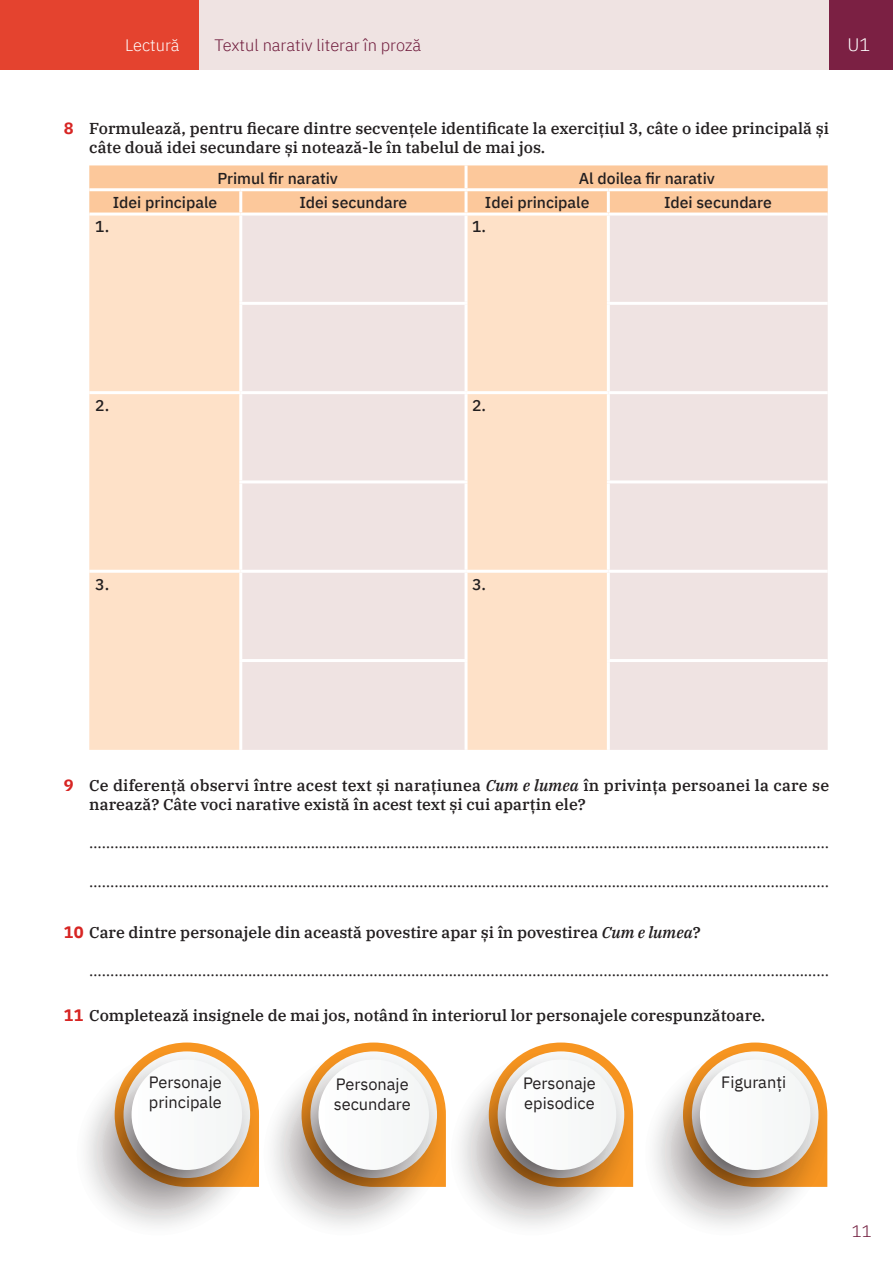
<style>
.page{position:relative;width:893px;height:1263px;background:#fff}
.page>*{position:absolute;margin:0;border:0;box-sizing:border-box;transform-origin:0 0}
.t1{font:300 18px "IBM Plex Sans";color:#fff}
.t2{font:300 16.5px "IBM Plex Sans";color:#6f1a3b}
.t3{font:300 16.5px "IBM Plex Sans";color:#fff}
.t4{font:16.35px/19.6px "IBM Plex Sans";color:#231f20}
.t5{font:500 15.75px/19.2px "IBM Plex Serif";color:#231f20}
.Pentru_început_dungă{font:15.75px "IBM Plex Sans";color:#231f20}
.Cap_tabel{font:500 15.75px "IBM Plex Sans";color:#231f20}
.s1{font-family:"IBM Plex Sans";font-weight:700;font-size:16.5px;color:#d72523}
.s2{font-style:italic}
</style>
<div class="page">
<div style="left:0;top:0;width:893px;height:70px;background:#efe3e2"></div>
<div style="left:829px;top:0;width:64px;height:70px;background:#7b2043"></div>
<div style="left:0;top:0;width:199px;height:70px;background:#e4432f"></div>
<svg style="left:86px;top:1042px;width:548px;height:184px"></svg>
<div style="left:506px;top:1059px;width:110px;height:111px;background:#f9fafa;border-radius:55px"></div>
<svg style="left:654px;top:1042px;width:174px;height:184px"></svg>
<div style="left:700px;top:1059px;width:110px;height:111px;background:#f9fafa;border-radius:55px"></div>
<svg style="left:89px;top:165px;width:739px;height:48px;background:#fcc99d"></svg>
<div style="left:89px;top:216px;width:150px;height:534px;background:#fee1c8"></div>
<svg style="left:242px;top:216px;width:586px;height:534px;background:#f2e2db"></svg>
<hr style="left:465px;top:165px;width:3px;height:23px;background:#fff">
<hr style="left:89px;top:188px;width:152px;height:3px;background:#fff">
<hr style="left:241px;top:188px;width:225px;height:3px;background:#fff">
<hr style="left:239px;top:191px;width:3px;height:22px;background:#fff">
<hr style="left:466px;top:188px;width:142px;height:3px;background:#fff">
<hr style="left:465px;top:191px;width:3px;height:22px;background:#fff">
<hr style="left:608px;top:188px;width:220px;height:3px;background:#fff">
<hr style="left:607px;top:191px;width:3px;height:22px;background:#fff">
<hr style="left:465px;top:216px;width:3px;height:86px;background:#fff">
<hr style="left:607px;top:216px;width:3px;height:86px;background:#fff">
<hr style="left:239px;top:302px;width:229px;height:3px;background:#fff">
<hr style="left:465px;top:305px;width:3px;height:86px;background:#fff">
<hr style="left:607px;top:302px;width:221px;height:3px;background:#fff">
<hr style="left:607px;top:305px;width:3px;height:86px;background:#fff">
<hr style="left:89px;top:391px;width:152px;height:3px;background:#fff">
<hr style="left:241px;top:391px;width:225px;height:3px;background:#fff">
<hr style="left:466px;top:391px;width:142px;height:3px;background:#fff">
<hr style="left:465px;top:394px;width:3px;height:86px;background:#fff">
<hr style="left:608px;top:391px;width:220px;height:3px;background:#fff">
<hr style="left:607px;top:394px;width:3px;height:86px;background:#fff">
<hr style="left:239px;top:480px;width:229px;height:3px;background:#fff">
<hr style="left:465px;top:483px;width:3px;height:87px;background:#fff">
<hr style="left:607px;top:480px;width:221px;height:3px;background:#fff">
<hr style="left:607px;top:483px;width:3px;height:87px;background:#fff">
<hr style="left:89px;top:570px;width:152px;height:3px;background:#fff">
<hr style="left:241px;top:570px;width:225px;height:3px;background:#fff">
<hr style="left:466px;top:570px;width:142px;height:3px;background:#fff">
<hr style="left:465px;top:573px;width:3px;height:86px;background:#fff">
<hr style="left:608px;top:570px;width:220px;height:3px;background:#fff">
<hr style="left:607px;top:573px;width:3px;height:86px;background:#fff">
<hr style="left:239px;top:659px;width:229px;height:3px;background:#fff">
<hr style="left:465px;top:662px;width:3px;height:88px;background:#fff">
<hr style="left:607px;top:659px;width:221px;height:3px;background:#fff">
<hr style="left:607px;top:662px;width:3px;height:88px;background:#fff">
<p class="t3" style="left:125px;top:33px;width:56px">Lectură</p>
<p class="t2" style="left:214px;top:33px;width:208px">Textul narativ literar în proză</p>
<p class="t1" style="left:847px;top:31px;width:24px">U1</p>
<p class="t5" style="left:89px;top:117px;width:741px;text-indent:-26px"><span class="s1">8</span> Formulează, pentru fiecare dintre secvențele identificate la exercițiul 3, câte o idee principală și câte două idei secundare și notează-le în tabelul de mai jos.</p>
<p class="Cap_tabel" style="left:217px;top:166px;width:122px">Primul fir narativ</p>
<p class="Cap_tabel" style="left:579px;top:166px;width:138px">Al doilea fir narativ</p>
<p class="Cap_tabel" style="left:113px;top:190px;width:106px">Idei principale</p>
<p class="Cap_tabel" style="left:299px;top:190px;width:109px">Idei secundare</p>
<p class="Cap_tabel" style="left:485px;top:190px;width:106px">Idei principale</p>
<p class="Cap_tabel" style="left:664px;top:190px;width:109px">Idei secundare</p>
<p class="Cap_tabel" style="left:95px;top:214px;width:16px">1.</p>
<p class="Cap_tabel" style="left:472px;top:214px;width:16px">1.</p>
<p class="Cap_tabel" style="left:95px;top:393px;width:16px">2.</p>
<p class="Cap_tabel" style="left:472px;top:393px;width:16px">2.</p>
<p class="Cap_tabel" style="left:95px;top:572px;width:16px">3.</p>
<p class="Cap_tabel" style="left:472px;top:572px;width:16px">3.</p>
<p class="t5" style="left:89px;top:774px;width:741px;text-indent:-26px"><span class="s1">9</span> Ce diferență observi între acest text și narațiunea <span class="s2">Cum e lumea</span> în privința persoanei la care se narează? Câte voci narative există în acest text și cui aparțin ele?</p>
<p class="Pentru_început_dungă" style="left:89px;top:831px;width:741px">……………………………………………………………………………………………………………………………………………………………</p>
<p class="Pentru_început_dungă" style="left:89px;top:869px;width:741px">……………………………………………………………………………………………………………………………………………………………</p>
<p class="t5" style="left:64px;top:921px;width:638px"><span class="s1">10</span> Care dintre personajele din această povestire apar și în povestirea <span class="s2">Cum e lumea</span>?</p>
<p class="Pentru_început_dungă" style="left:89px;top:958px;width:741px">……………………………………………………………………………………………………………………………………………………………</p>
<p class="t5" style="left:64px;top:1004px;width:703px"><span class="s1">11</span> Completează insignele de mai jos, notând în interiorul lor personajele corespunzătoare.</p>
<p class="t4" style="left:149px;top:1071px;width:74px">Personaje principale</p>
<p class="t4" style="left:334px;top:1073px;width:78px">Personaje secundare</p>
<p class="t4" style="left:523px;top:1072px;width:74px">Personaje episodice</p>
<p class="t4" style="left:721px;top:1071px;width:66px">Figuranți</p>
<p class="t2" style="left:852px;top:1219px;width:21px">11</p>
</div>
